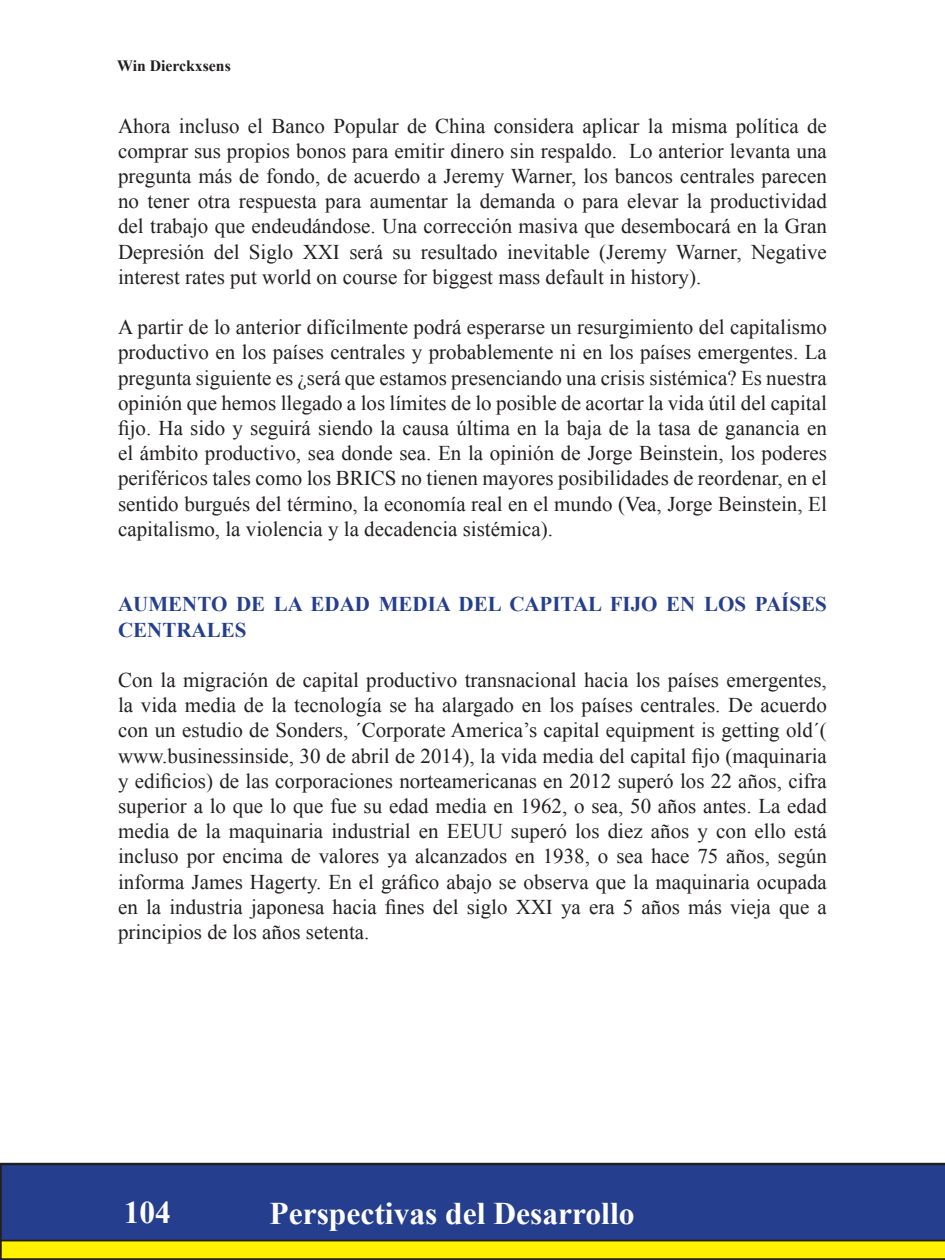
<style>
.page{position:relative;width:945px;height:1260px;background:#fff}
.page>*{position:absolute;margin:0;border:0;box-sizing:border-box;transform-origin:0 0}
.t1{font:700 31.5px "Times New Roman";color:#fff}
.t2{font:21px/25.2px "Times New Roman";color:#231f20;text-align:justify}
.t3{font:700 21px/25.2px "Times New Roman";color:#253f8e}
.t4{font:700 15.75px "Times New Roman";color:#231f20}
</style>
<div class="page">
<svg style="left:0;top:1163px;width:945px;height:97px;background:#dbce05"></svg>
<div style="left:0;top:1164px;width:945px;height:77px;background:#253f8e"></div>
<p class="t4" style="left:117px;top:55px;width:115px">Win Dierckxsens</p>
<p class="t2" style="left:118px;top:113px;width:710px">Ahora incluso el Banco Popular de China considera aplicar la misma política de comprar sus propios bonos para emitir dinero sin respaldo. Lo anterior levanta una pregunta más de fondo, de acuerdo a Jeremy Warner, los bancos centrales parecen no tener otra respuesta para aumentar la demanda o para elevar la productividad del trabajo que endeudándose. Una corrección masiva que desembocará en la Gran Depresión del Siglo XXI será su resultado inevitable (Jeremy Warner, Negative interest rates put world on course for biggest mass default in history).</p>
<p class="t2" style="left:118px;top:314px;width:710px">A partir de lo anterior difícilmente podrá esperarse un resurgimiento del capitalismo productivo en los países centrales y probablemente ni en los países emergentes. La pregunta siguiente es ¿será que estamos presenciando una crisis sistémica? Es nuestra opinión que hemos llegado a los límites de lo posible de acortar la vida útil del capital fijo. Ha sido y seguirá siendo la causa última en la baja de la tasa de ganancia en el ámbito productivo, sea donde sea. En la opinión de Jorge Beinstein, los poderes periféricos tales como los BRICS no tienen mayores posibilidades de reordenar, en el sentido burgués del término, la economía real en el mundo (Vea, Jorge Beinstein, El capitalismo, la violencia y la decadencia sistémica).</p>
<p class="t3" style="left:118px;top:591px;width:710px">AUMENTO DE LA EDAD MEDIA DEL CAPITAL FIJO EN LOS PAÍSES<br>CENTRALES</p>
<p class="t2" style="left:118px;top:667px;width:710px">Con la migración de capital productivo transnacional hacia los países emergentes, la vida media de la tecnología se ha alargado en los países centrales. De acuerdo con un estudio de Sonders, ´Corporate America’s capital equipment is getting old´( www.businessinside, 30 de abril de 2014), la vida media del capital fijo (maquinaria y edificios) de las corporaciones norteamericanas en 2012 superó los 22 años, cifra superior a lo que lo que fue su edad media en 1962, o sea, 50 años antes. La edad media de la maquinaria industrial en EEUU superó los diez años y con ello está incluso por encima de valores ya alcanzados en 1938, o sea hace 75 años, según informa James Hagerty. En el gráfico abajo se observa que la maquinaria ocupada en la industria japonesa hacia fines del siglo XXI ya era 5 años más vieja que a principios de los años setenta.</p>
<h1 class="t1" style="left:124px;top:1191px;width:49px">104</h1>
<h1 class="t1" style="left:270px;top:1192px;width:367px">Perspectivas del Desarrollo</h1>
</div>
